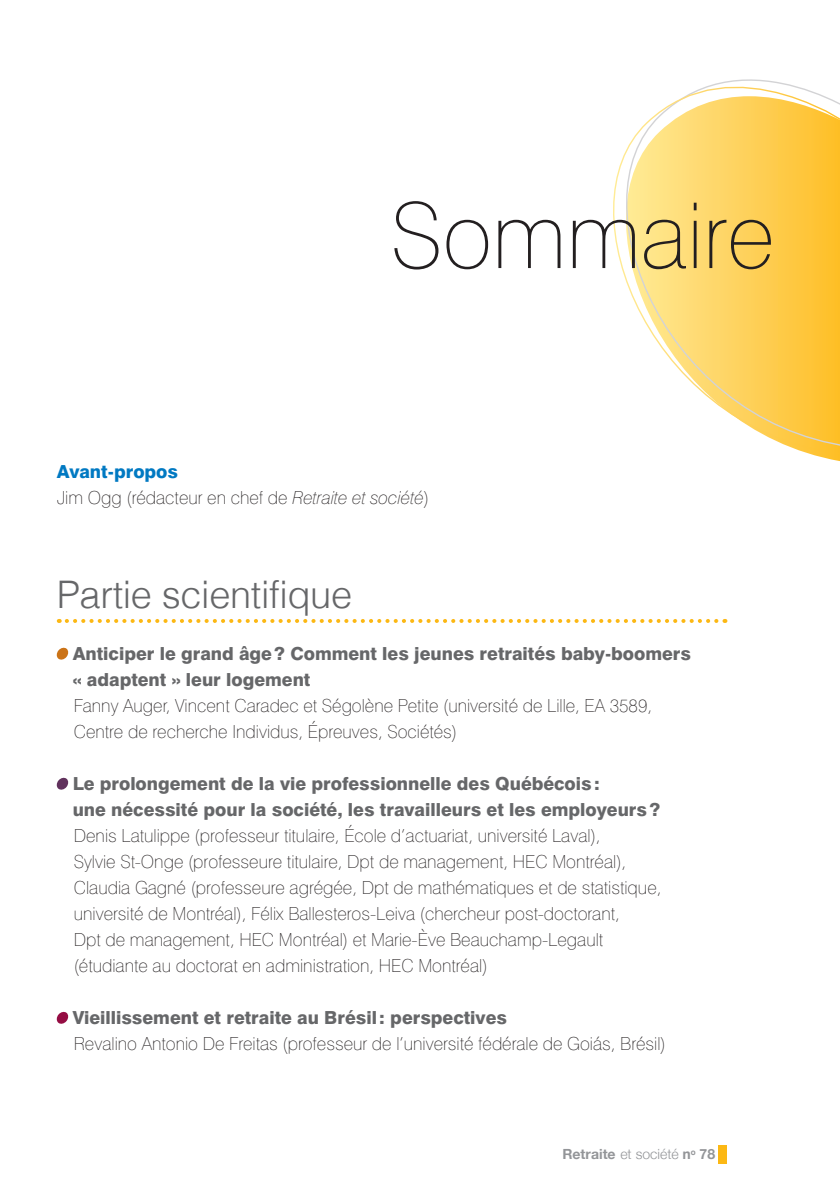
<style>
.page{position:relative;width:840px;height:1191px;background:#fff}
.page>*{position:absolute;margin:0;border:0;box-sizing:border-box;transform-origin:0 0}
.t1{font:100 91px "Swiss 721 BT";color:#231f20}
.SOM_Partie{font:300 38px "Helvetica";letter-spacing:-.01em;color:#666769}
.SOM_auteur{font:100 18px/26px "Swiss 721 BT";color:#231f20}
.SOM_Article_Titre{font:800 18px/26px "Swiss 721 BT";color:#666769}
.t2{font:800 18px "Swiss 721 BT";color:#0079c2}
.t3{font:700 14px "Helvetica Neue";color:#939598}
.s1{font-style:italic}
.s2{font-weight:300}
.s3{font-family:"Swiss 721 BT"}
</style>
<div class="page">
<svg style="left:613px;top:79px;width:226px;height:378px"></svg>
<div style="left:718px;top:1145px;width:8px;height:18px;background:#fcb814"></div>
<svg style="left:67px;top:619px;width:658px;height:4px"></svg>
<svg style="left:56px;top:647px;width:13px;height:13px"></svg>
<svg style="left:56px;top:777px;width:13px;height:13px"></svg>
<svg style="left:56px;top:1011px;width:13px;height:13px"></svg>
<p class="t1" style="left:390px;top:180px;width:386px">Sommaire</p>
<p class="t2" style="left:57px;top:460px;width:123px">Avant-propos</p>
<p class="SOM_auteur" style="left:57px;top:484px;width:373px">Jim Ogg (rédacteur en chef de <span class="s1">Retraite et société</span>)</p>
<p class="SOM_Partie" style="left:57px;top:562px;width:297px">Partie scientifique</p>
<p class="SOM_Article_Titre" style="left:73px;top:640px;width:619px">Anticiper le grand âge? Comment les jeunes retraités baby-boomers « adaptent » leur logement</p>
<p class="SOM_auteur" style="left:74px;top:692px;width:579px">Fanny Auger, Vincent Caradec et Ségolène Petite (université de Lille, EA 3589,<br>Centre de recherche Individus, Épreuves, Sociétés)</p>
<p class="SOM_Article_Titre" style="left:73px;top:770px;width:588px">Le prolongement de la vie professionnelle des Québécois:<br>une nécessité pour la société, les travailleurs et les employeurs?</p>
<p class="SOM_auteur" style="left:74px;top:822px;width:589px">Denis Latulippe (professeur titulaire, École d’actuariat, université Laval),<br>Sylvie St-Onge (professeure titulaire, Dpt de management, HEC Montréal), Claudia Gagné (professeure agrégée, Dpt de mathématiques et de statistique, université de Montréal), Félix Ballesteros-Leiva (chercheur post-doctorant,<br>Dpt de management, HEC Montréal) et Marie-Ève Beauchamp-Legault (étudiante au doctorat en administration, HEC Montréal)</p>
<p class="SOM_Article_Titre" style="left:73px;top:1004px;width:435px">Vieillissement et retraite au Brésil: perspectives</p>
<p class="SOM_auteur" style="left:74px;top:1030px;width:593px">Revalino Antonio De Freitas (professeur de l’université fédérale de Goiás, Brésil)</p>
<p class="t3" style="left:562px;top:1143px;width:154px">Retraite <span class="s2">et société</span> <span class="s3">n</span><sup>o</sup> 78</p>
</div>
